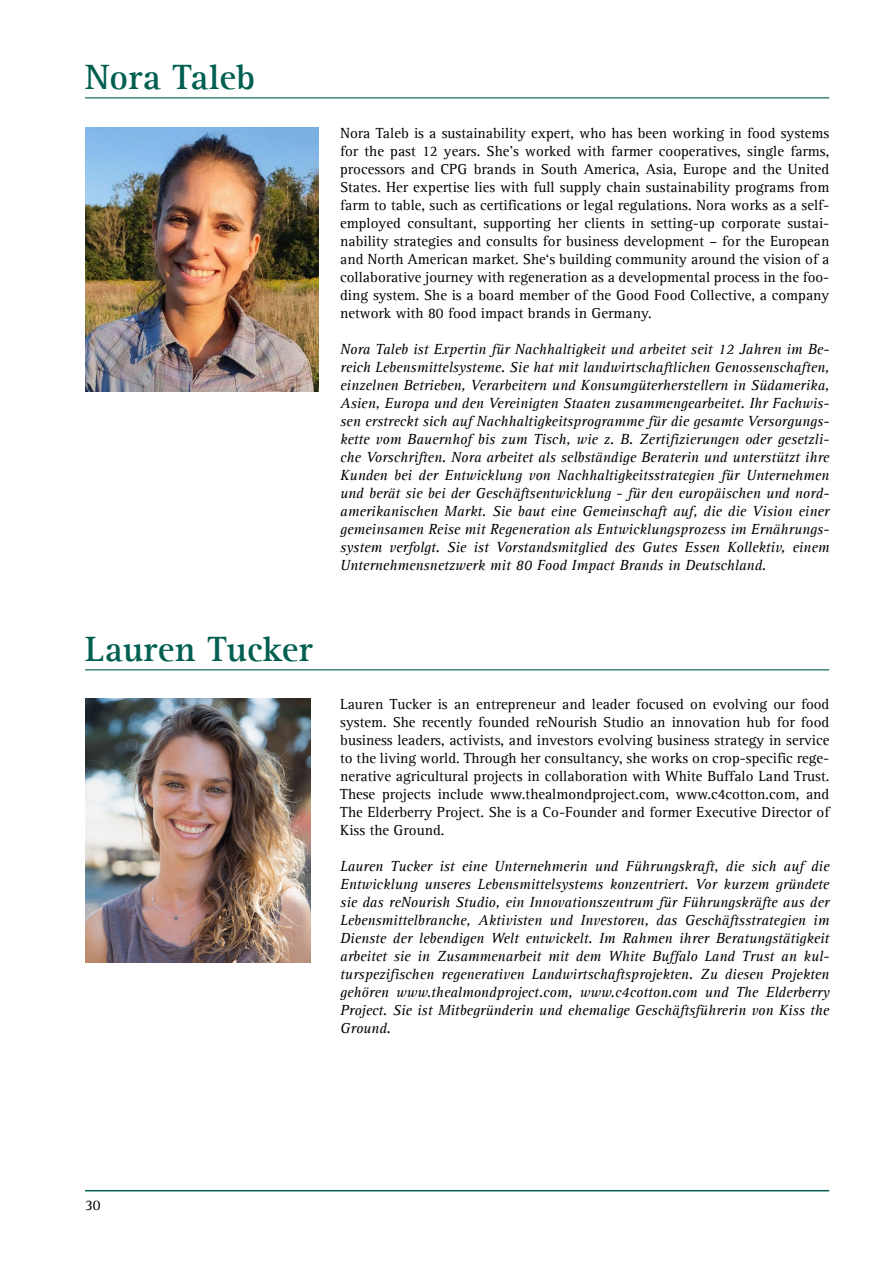
<style>
.page{position:relative;width:893px;height:1263px;background:#fff}
.page>*{position:absolute;margin:0;border:0;box-sizing:border-box;transform-origin:0 0}
.t1{font:700 36px "Agfa Rotis Serif";letter-spacing:.01em;color:#005f50}
.t2{font:italic 15px/18px "Agfa Rotis Serif";color:#000;text-align:justify}
.t3{font:15px/18px "Agfa Rotis Serif";color:#000;text-align:justify}
</style>
<div class="page">
<hr style="left:85px;top:1190px;width:744px;height:1px;background:#005f50">
<img style="left:85px;top:128px;width:234px;height:263px">
<hr style="left:85px;top:97px;width:744px;height:1px;background:#005f50">
<img style="left:85px;top:698px;width:226px;height:264px">
<hr style="left:85px;top:669px;width:744px;height:1px;background:#005f50">
<h1 class="t1" style="left:85px;top:55px;width:172px">Nora Taleb</h1>
<h1 class="t1" style="left:85px;top:627px;width:229px">Lauren Tucker</h1>
<p class="t3" style="left:340px;top:124px;width:491px">Nora Taleb is a sustainability expert, who has been working in food systems for the past 12 years. She’s worked with farmer cooperatives, single farms, processors and CPG brands in South America, Asia, Europe and the United States. Her expertise lies with full supply chain sustainability programs from farm to table, such as certifications or legal regulations. Nora works as a self&shy;employed consultant, supporting her clients in setting-up corporate sustai&shy;nability strategies and consults for business development – for the European and North American market. She‘s building community around the vision of a collaborative journey with regeneration as a developmental process in the foo&shy;ding system. She is a board member of the Good Food Collective, a company network with 80 food impact brands in Germany.</p>
<p class="t2" style="left:340px;top:340px;width:491px">Nora Taleb ist Expertin für Nachhaltigkeit und arbeitet seit 12 Jahren im Be&shy;reich Lebensmittelsysteme. Sie hat mit landwirtschaftlichen Genossenschaften, einzelnen Betrieben, Verarbeitern und Konsumgüterherstellern in Südamerika, Asien, Europa und den Vereinigten Staaten zusammengearbeitet. Ihr Fachwis&shy;sen erstreckt sich auf Nachhaltigkeitsprogramme für die gesamte Versorgungs&shy;kette vom Bauernhof bis zum Tisch, wie z. B. Zertifizierungen oder gesetzli&shy;che Vorschriften. Nora arbeitet als selbständige Beraterin und unterstützt ihre Kunden bei der Entwicklung von Nachhaltigkeitsstrategien für Unternehmen und berät sie bei der Geschäftsentwicklung - für den europäischen und nord&shy;amerikanischen Markt. Sie baut eine Gemeinschaft auf, die die Vision einer gemeinsamen Reise mit Regeneration als Entwicklungsprozess im Ernährungs&shy;system verfolgt. Sie ist Vorstandsmitglied des Gutes Essen Kollektiv, einem Unternehmensnetzwerk mit 80 Food Impact Brands in Deutschland.</p>
<p class="t3" style="left:340px;top:695px;width:491px">Lauren Tucker is an entrepreneur and leader focused on evolving our food system. She recently founded reNourish Studio an innovation hub for food business leaders, activists, and investors evolving business strategy in service to the living world. Through her consultancy, she works on crop-specific rege&shy;nerative agricultural projects in collaboration with White Buffalo Land Trust.<br>These projects include www.thealmondproject.com, www.c4cotton.com, and The Elderberry Project. She is a Co-Founder and former Executive Director of Kiss the Ground.</p>
<p class="t2" style="left:340px;top:857px;width:491px">Lauren Tucker ist eine Unternehmerin und Führungskraft, die sich auf die Entwicklung unseres Lebensmittelsystems konzentriert. Vor kurzem gründete sie das reNourish Studio, ein Innovationszentrum für Führungskräfte aus der Lebensmittelbranche, Aktivisten und Investoren, das Geschäftsstrategien im Dienste der lebendigen Welt entwickelt. Im Rahmen ihrer Beratungstätigkeit arbeitet sie in Zusammenarbeit mit dem White Buffalo Land Trust an kul&shy;turspezifischen regenerativen Landwirtschaftsprojekten. Zu diesen Projekten gehören www.thealmondproject.com, www.c4cotton.com und The Elderberry Project. Sie ist Mitbegründerin und ehemalige Geschäftsführerin von Kiss the Ground.</p>
<p class="t3" style="left:85px;top:1196px;width:17px">30</p>
</div>
